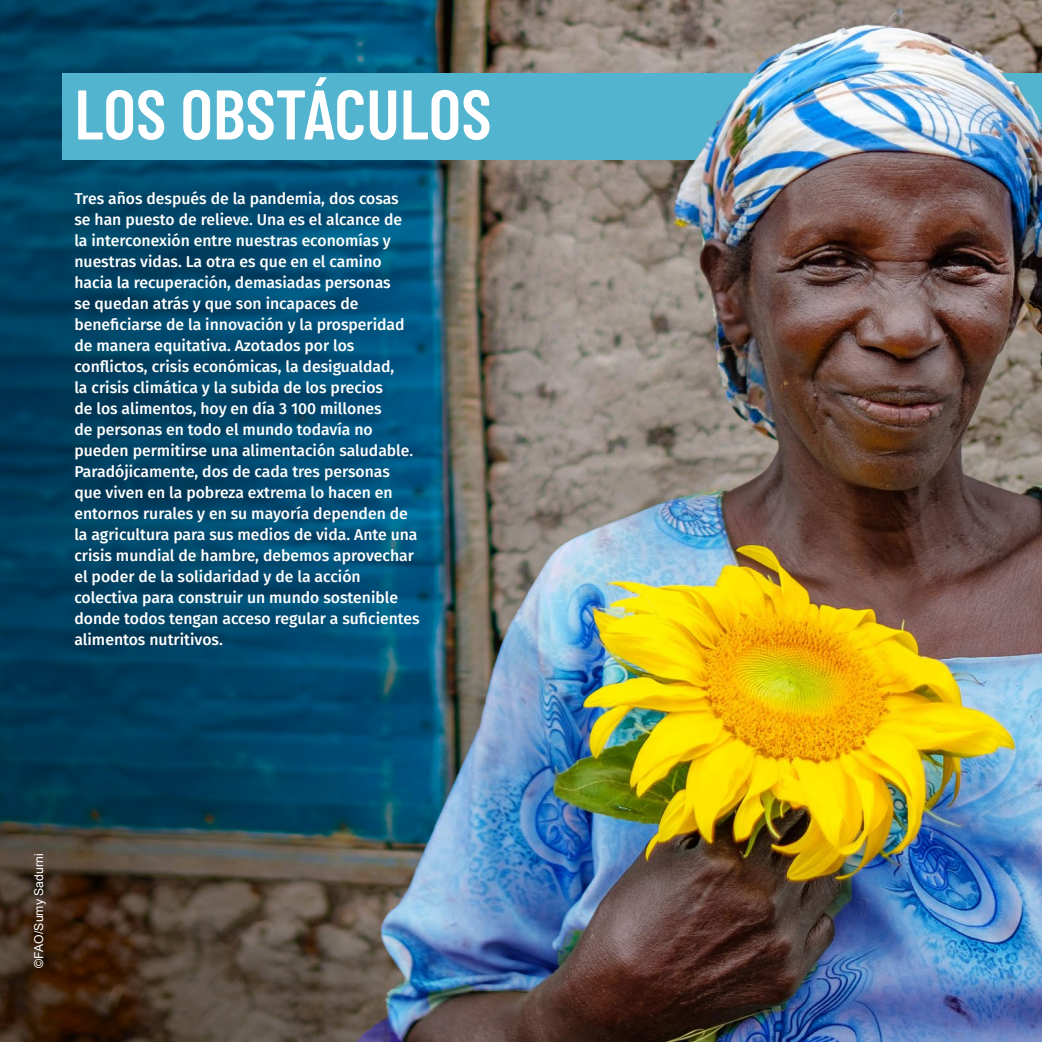
<style>
.page{position:relative;width:1042px;height:1042px;background:#fff}
.page>*{position:absolute;margin:0;border:0;box-sizing:border-box;transform-origin:0 0}
.t1{font:600 70px "Barlow Condensed";color:#fff}
.t2{font:500 15.75px/21px "Fira Sans";color:#fff}
.t3{font:12.25px "Arial";color:#fff}
</style>
<div class="page">
<img style="left:588px;top:0;width:454px;height:1042px">
<img style="left:0;top:0;width:588px;height:1042px">
<img style="left:62px;top:73px;width:980px;height:87px">
<h1 class="t1" style="left:74px;top:64px;width:419px">LOS OBSTÁCULOS</h1>
<p class="t2" style="left:74px;top:187px;width:347px">Tres años después de la pandemia, dos cosas<br>se han puesto de relieve. Una es el alcance de<br>la interconexión entre nuestras economías y nuestras vidas. La otra es que en el camino hacia la recuperación, demasiadas personas<br>se quedan atrás y que son incapaces de beneficiarse de la innovación y la prosperidad de manera equitativa. Azotados por los conflictos, crisis económicas, la desigualdad,<br>la crisis climática y la subida de los precios<br>de los alimentos, hoy en día 3 100 millones<br>de personas en todo el mundo todavía no pueden permitirse una alimentación saludable.<br>Paradójicamente, dos de cada tres personas que viven en la pobreza extrema lo hacen en entornos rurales y en su mayoría dependen de la agricultura para sus medios de vida. Ante una crisis mundial de hambre, debemos aprovechar el poder de la solidaridad y de la acción colectiva para construir un mundo sostenible donde todos tengan acceso regular a suficientes alimentos nutritivos.</p>
<p class="t3" style="left:31px;top:967px;width:115px;rotate:-90deg">©FAO/Sumy Sadurni</p>
</div>
